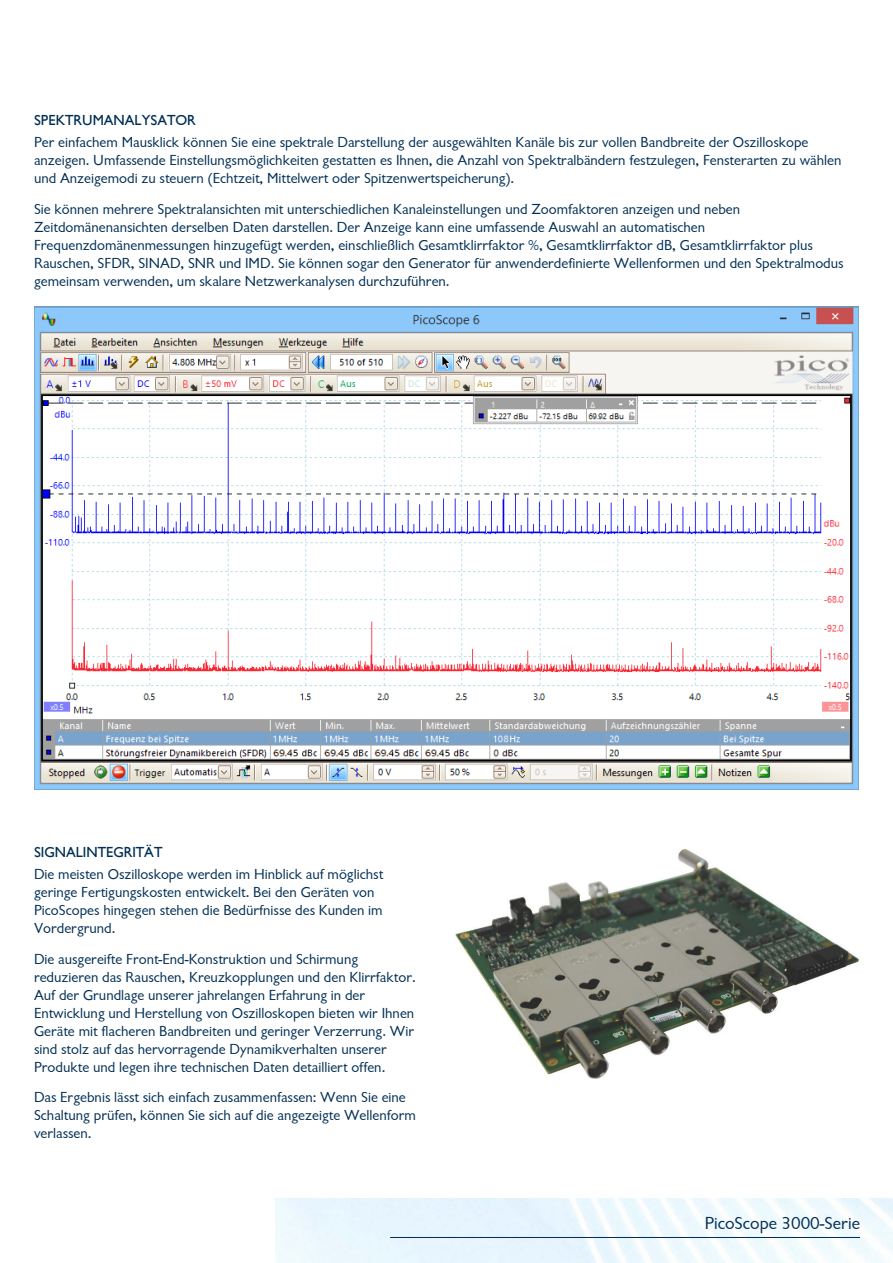
<style>
.page{position:relative;width:893px;height:1263px;background:#fff}
.page>*{position:absolute;margin:0;border:0;box-sizing:border-box;transform-origin:0 0}
.t1{font:18px "Chantilly";color:#002e54}
.t2{font:15px/18px "Chantilly";color:#002e54}
.t3{font:500 15px "Chantilly";color:#002e54}
</style>
<div class="page">
<hr style="left:390px;top:1237px;width:470px;height:1px;background:#002e54">
<img style="left:455px;top:849px;width:404px;height:230px">
<img style="left:34px;top:307px;width:825px;height:482px">
<p class="t3" style="left:34px;top:112px;width:163px">SPEKTRUMANALYSATOR</p>
<p class="t2" style="left:34px;top:134px;width:809px">Per einfachem Mausklick können Sie eine spektrale Darstellung der ausgewählten Kanäle bis zur vollen Bandbreite der Oszilloskope anzeigen. Umfassende Einstellungsmöglichkeiten gestatten es Ihnen, die Anzahl von Spektralbändern festzulegen, Fensterarten zu wählen und Anzeigemodi zu steuern (Echtzeit, Mittelwert oder Spitzenwertspeicherung).</p>
<p class="t2" style="left:34px;top:200px;width:811px">Sie können mehrere Spektralansichten mit unterschiedlichen Kanaleinstellungen und Zoomfaktoren anzeigen und neben Zeitdomänenansichten derselben Daten darstellen. Der Anzeige kann eine umfassende Auswahl an automatischen Frequenzdomänenmessungen hinzugefügt werden, einschließlich Gesamtklirrfaktor %, Gesamtklirrfaktor dB, Gesamtklirrfaktor plus Rauschen, SFDR, SINAD, SNR und IMD. Sie können sogar den Generator für anwenderdefinierte Wellenformen und den Spektralmodus gemeinsam verwenden, um skalare Netzwerkanalysen durchzuführen.</p>
<p class="t3" style="left:34px;top:844px;width:130px">SIGNALINTEGRITÄT</p>
<p class="t2" style="left:34px;top:865px;width:351px">Die meisten Oszilloskope werden im Hinblick auf möglichst geringe Fertigungskosten entwickelt. Bei den Geräten von PicoScopes hingegen stehen die Bedürfnisse des Kunden im Vordergrund.</p>
<p class="t2" style="left:34px;top:950px;width:383px">Die ausgereifte Front-End-Konstruktion und Schirmung reduzieren das Rauschen, Kreuzkopplungen und den Klirrfaktor.<br>Auf der Grundlage unserer jahrelangen Erfahrung in der Entwicklung und Herstellung von Oszilloskopen bieten wir Ihnen Geräte mit flacheren Bandbreiten und geringer Verzerrung. Wir sind stolz auf das hervorragende Dynamikverhalten unserer Produkte und legen ihre technischen Daten detailliert offen.</p>
<p class="t2" style="left:34px;top:1089px;width:383px">Das Ergebnis lässt sich einfach zusammenfassen: Wenn Sie eine<br>Schaltung prüfen, können Sie sich auf die angezeigte Wellenform verlassen.</p>
<p class="t1" style="left:705px;top:1213px;width:157px">PicoScope 3000-Serie</p>
</div>
